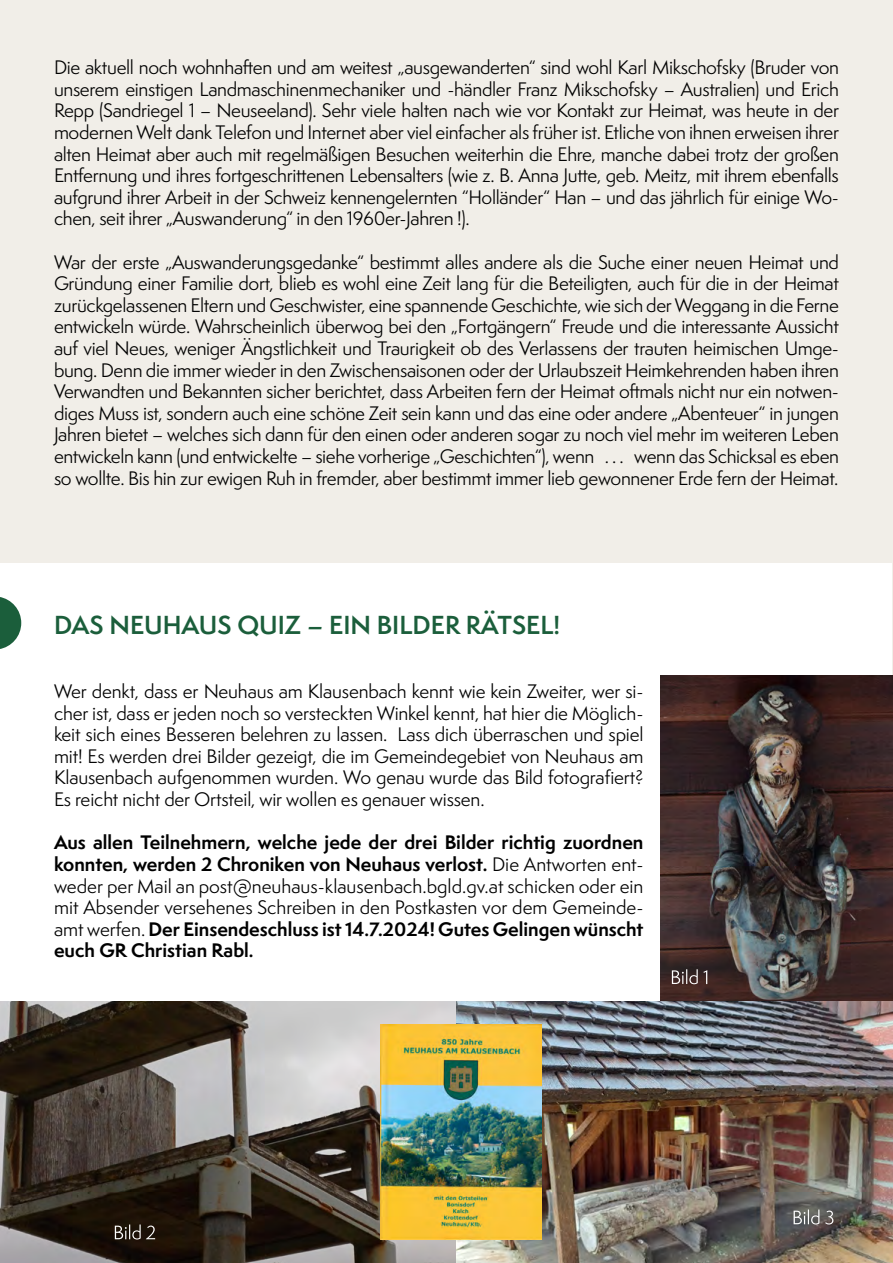
<style>
.page{position:relative;width:893px;height:1263px;background:#fff}
.page>*{position:absolute;margin:0;border:0;box-sizing:border-box;transform-origin:0 0}
.t1{font:600 24px "Semplicita Pro";color:#1b5e3b}
.t2{font:18px/21.6px "Semplicita Pro";letter-spacing:-.02em;color:#000;text-align:justify}
.t3{font:700 18px/21.6px "Semplicita Pro";color:#000;text-align:justify}
.s1{font-weight:400}
</style>
<div class="page">
<div style="left:0;top:0;width:892px;height:1263px;background:#f1eee8"></div>
<div style="left:0;top:563px;width:893px;height:700px;background:#fff"></div>
<hr style="left:892px;top:0;width:1px;height:1263px;background:#f1eee8">
<svg style="left:0;top:597px;width:21px;height:52px"></svg>
<img style="left:0;top:1001px;width:893px;height:262px">
<img style="left:660px;top:676px;width:233px;height:325px">
<img style="left:380px;top:1025px;width:161px;height:214px">
<svg style="left:672px;top:969px;width:35px;height:15px"></svg>
<svg style="left:115px;top:1224px;width:40px;height:15px"></svg>
<svg style="left:794px;top:1209px;width:39px;height:15px"></svg>
<p class="t2" style="left:54px;top:56px;width:786px">Die aktuell noch wohnhaften und am weitest „ausgewanderten“ sind wohl Karl Mikschofsky (Bruder von unserem einstigen Landmaschinenmechaniker und -händler Franz Mikschofsky – Australien) und Erich Repp (Sandriegel 1 – Neuseeland). Sehr viele halten nach wie vor Kontakt zur Heimat, was heute in der modernen Welt dank Telefon und Internet aber viel einfacher als früher ist. Etliche von ihnen erweisen ihrer alten Heimat aber auch mit regelmäßigen Besuchen weiterhin die Ehre, manche dabei trotz der großen Entfernung und ihres fortgeschrittenen Lebensalters (wie z. B. Anna Jutte, geb. Meitz, mit ihrem ebenfalls aufgrund ihrer Arbeit in der Schweiz kennengelernten “Holländer“ Han – und das jährlich für einige Wo&shy;chen, seit ihrer „Auswanderung“ in den 1960er-Jahren !).</p>
<p class="t2" style="left:54px;top:251px;width:787px">War der erste „Auswanderungsgedanke“ bestimmt alles andere als die Suche einer neuen Heimat und Gründung einer Familie dort, blieb es wohl eine Zeit lang für die Beteiligten, auch für die in der Heimat zurückgelassenen Eltern und Geschwister, eine spannende Geschichte, wie sich der Weggang in die Ferne entwickeln würde. Wahrscheinlich überwog bei den „Fortgängern“ Freude und die interessante Aussicht auf viel Neues, weniger Ängstlichkeit und Traurigkeit ob des Verlassens der trauten heimischen Umge&shy;bung. Denn die immer wieder in den Zwischensaisonen oder der Urlaubszeit Heimkehrenden haben ihren Verwandten und Bekannten sicher berichtet, dass Arbeiten fern der Heimat oftmals nicht nur ein notwen&shy;diges Muss ist, sondern auch eine schöne Zeit sein kann und das eine oder andere „Abenteuer“ in jungen Jahren bietet – welches sich dann für den einen oder anderen sogar zu noch viel mehr im weiteren Leben entwickeln kann (und entwickelte – siehe vorherige „Geschichten“), wenn . . . wenn das Schicksal es eben so wollte. Bis hin zur ewigen Ruh in fremder, aber bestimmt immer lieb gewonnener Erde fern der Heimat.</p>
<h1 class="t1" style="left:54px;top:607px;width:508px">DAS NEUHAUS QUIZ – EIN BILDER RÄTSEL!</h1>
<p class="t2" style="left:54px;top:680px;width:591px">Wer denkt, dass er Neuhaus am Klausenbach kennt wie kein Zweiter, wer si&shy;cher ist, dass er jeden noch so versteckten Winkel kennt, hat hier die Möglich&shy;keit sich eines Besseren belehren zu lassen. Lass dich überraschen und spiel mit! Es werden drei Bilder gezeigt, die im Gemeindegebiet von Neuhaus am Klausenbach aufgenommen wurden. Wo genau wurde das Bild fotografiert?<br>Es reicht nicht der Ortsteil, wir wollen es genauer wissen.</p>
<p class="t3" style="left:54px;top:831px;width:591px">Aus allen Teilnehmern, welche jede der drei Bilder richtig zuordnen konnten, werden 2 Chroniken von Neuhaus verlost. <span class="s1">Die Antworten ent&shy;weder per Mail an post@neuhaus-klausenbach.bgld.gv.at schicken oder ein mit Absender versehenes Schreiben in den Postkasten vor dem Gemeinde&shy;amt werfen.</span> Der Einsendeschluss ist 14.7.2024! Gutes Gelingen wünscht euch GR Christian Rabl.</p>
</div>
